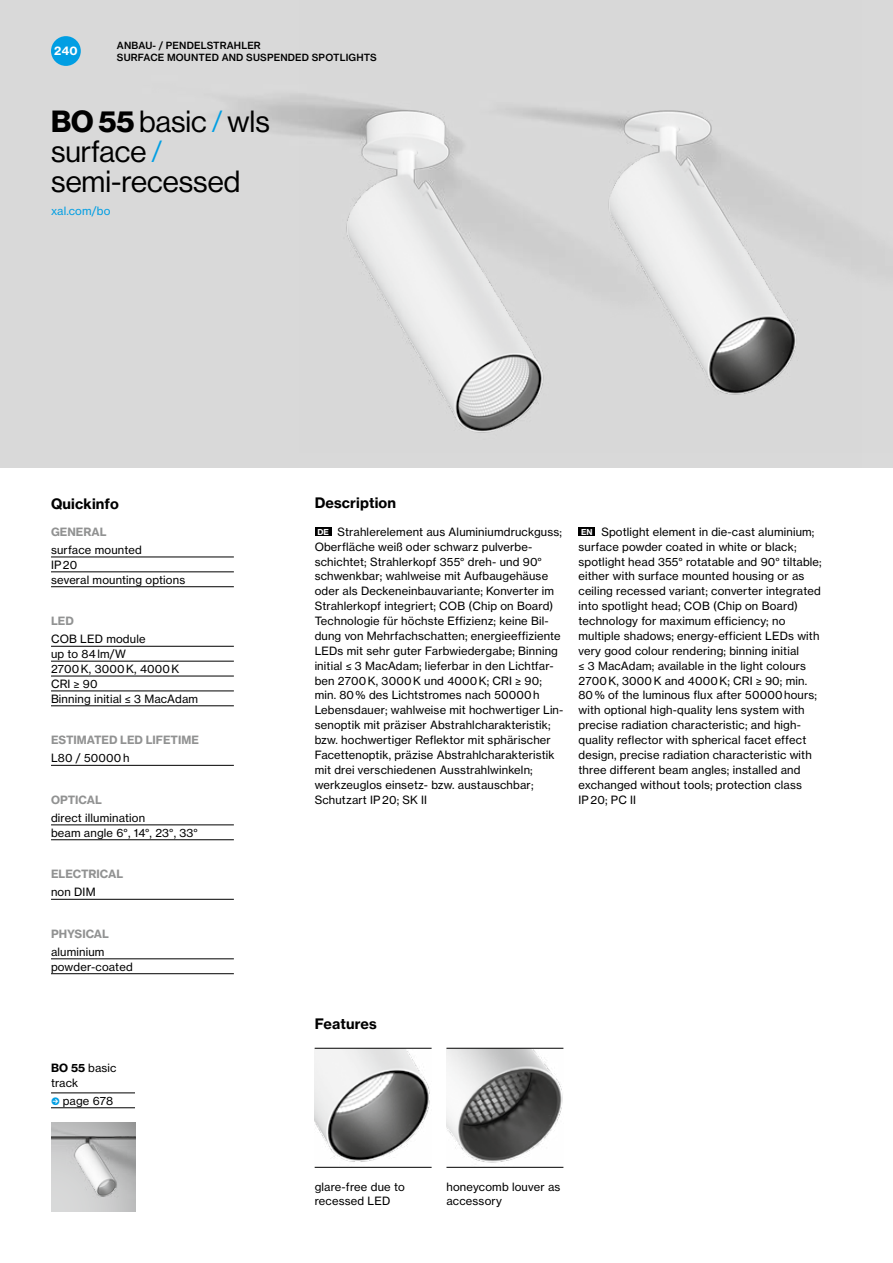
<style>
.page{position:relative;width:893px;height:1263px;background:#fff}
.page>*{position:absolute;margin:0;border:0;box-sizing:border-box;transform-origin:0 0}
.t1{font:30px/29.7px "N Haas Grotesk DS Pro 55 Rg";color:#000}
.t2{font:14.25px "N Haas Grotesk TX Pro 75 Bd";letter-spacing:.01em;color:#000}
.t3{font:11.25px/14.9px "N Haas Grotesk TX Pro 55 Rg";letter-spacing:.015em;color:#000}
.t4{font:11.25px "N Haas Grotesk TX Pro 75 Bd";color:#919292}
.t5{font:11.25px "N Haas Grotesk TX Pro 55 Rg";letter-spacing:.015em;color:#009ee3}
.t6{font:11.25px "N Haas Grotesk TX Pro 75 Bd";color:#fff}
.t7{font:9.75px/12px "N Haas Grotesk TX Pro 65 Md";letter-spacing:.015em;color:#000}
.s1{font-family:"N Haas Grotesk DS Pro 75 Bd"}
.s2{font-family:"N Haas Grotesk DS Pro 45 Lt";color:#009ee3}
.s3{font-family:"N Haas Grotesk TX Pro 75 Bd";font-size:8.1px;color:#fff}
.s4{font-family:"N Haas Grotesk TX Pro 75 Bd"}
.s5{font-family:"Stratum 2";font-weight:700;color:#009ee3}
</style>
<div class="page">
<img style="left:446px;top:1049px;width:117px;height:118px">
<img style="left:300px;top:0;width:593px;height:453px">
<hr style="left:51px;top:661px;width:183px;height:1px;background:#000">
<hr style="left:51px;top:676px;width:183px;height:1px;background:#000">
<hr style="left:51px;top:691px;width:183px;height:1px;background:#000">
<hr style="left:51px;top:705px;width:183px;height:1px;background:#000">
<hr style="left:51px;top:825px;width:183px;height:1px;background:#000">
<hr style="left:51px;top:839px;width:183px;height:1px;background:#000">
<hr style="left:51px;top:958px;width:183px;height:1px;background:#000">
<hr style="left:51px;top:973px;width:183px;height:1px;background:#000">
<hr style="left:51px;top:646px;width:183px;height:1px;background:#000">
<hr style="left:51px;top:557px;width:183px;height:1px;background:#000">
<hr style="left:51px;top:572px;width:183px;height:1px;background:#000">
<hr style="left:51px;top:586px;width:183px;height:1px;background:#000">
<hr style="left:51px;top:765px;width:183px;height:1px;background:#000">
<hr style="left:51px;top:899px;width:183px;height:1px;background:#000">
<hr style="left:51px;top:1093px;width:84px;height:1px;background:#000">
<hr style="left:51px;top:1107px;width:84px;height:1px;background:#000">
<img style="left:315px;top:1049px;width:117px;height:118px">
<img style="left:51px;top:1123px;width:84px;height:89px">
<hr style="left:446px;top:1048px;width:117px;height:1px;background:#000">
<hr style="left:315px;top:1167px;width:117px;height:1px;background:#000">
<hr style="left:446px;top:1167px;width:117px;height:1px;background:#000">
<hr style="left:315px;top:1048px;width:117px;height:1px;background:#000">
<div style="left:315px;top:527px;width:16px;height:9px;background:#000"></div>
<div style="left:578px;top:527px;width:17px;height:9px;background:#000"></div>
<div style="left:51px;top:36px;width:30px;height:30px;background:#009ee3;border-radius:50%"></div>
<p class="t6" style="left:54px;top:44px;width:25px">240</p>
<p class="t7" style="left:117px;top:39px;width:261px">ANBAU- / PENDELSTRAHLER<br>SURFACE MOUNTED AND SUSPENDED SPOTLIGHTS</p>
<h1 class="t1" style="left:51px;top:107px;width:220px"><span class="s1">BO 55</span> basic <span class="s2">/</span> wls surface <span class="s2">/ </span>semi-recessed</h1>
<p class="t5" style="left:51px;top:204px;width:61px">xal.com/bo</p>
<p class="t2" style="left:51px;top:494px;width:69px">Quickinfo</p>
<p class="t2" style="left:315px;top:494px;width:83px">Description</p>
<p class="t4" style="left:51px;top:525px;width:57px">GENERAL</p>
<p class="t3" style="left:51px;top:542px;width:136px">surface mounted<br>IP 20<br>several mounting options</p>
<p class="t4" style="left:51px;top:614px;width:24px">LED</p>
<p class="t3" style="left:51px;top:631px;width:149px">COB LED module<br>up to 84 lm/W<br>2700 K, 3000 K, 4000 K<br>CRI ≥ 90<br>Binning initial ≤ 3 MacAdam</p>
<p class="t4" style="left:51px;top:733px;width:149px">ESTIMATED LED LIFETIME</p>
<p class="t3" style="left:51px;top:751px;width:80px">L80 / 50000 h</p>
<p class="t4" style="left:51px;top:793px;width:52px">OPTICAL</p>
<p class="t3" style="left:51px;top:810px;width:148px">direct illumination<br>beam angle 6°, 14°, 23°, 33°</p>
<p class="t4" style="left:51px;top:867px;width:74px">ELECTRICAL</p>
<p class="t3" style="left:51px;top:885px;width:46px">non DIM</p>
<p class="t4" style="left:51px;top:927px;width:59px">PHYSICAL</p>
<p class="t3" style="left:51px;top:944px;width:83px">aluminium powder-coated</p>
<p class="t3" style="left:315px;top:524px;width:250px"><span class="s3">DE</span> Strahlerelement aus Aluminiumdruckguss; Oberfläche weiß oder schwarz pulverbe&shy;schichtet; Strahlerkopf 355° dreh- und 90° schwenkbar; wahlweise mit Aufbaugehäuse oder als Deckeneinbauvariante; Konverter im Strahlerkopf integriert; COB (Chip on Board)<br>Technologie für höchste Effizienz; keine Bil&shy;dung von Mehrfachschatten; energieeffiziente LEDs mit sehr guter Farbwiedergabe; Binning initial ≤ 3 MacAdam; lieferbar in den Lichtfar&shy;ben 2700 K, 3000 K und 4000 K; CRI ≥ 90; min. 80 % des Lichtstromes nach 50000 h Lebensdauer; wahlweise mit hochwertiger Lin&shy;senoptik mit präziser Abstrahlcharakteristik; bzw. hochwertiger Reflektor mit sphärischer Facettenoptik, präzise Abstrahlcharakteristik mit drei verschiedenen Ausstrahlwinkeln; werkzeuglos einsetz- bzw. austauschbar; Schutzart IP 20; SK II</p>
<p class="t3" style="left:578px;top:524px;width:245px"><span class="s3">EN</span> Spotlight element in die-cast aluminium; surface powder coated in white or black; spotlight head 355° rotatable and 90° tiltable; either with surface mounted housing or as ceiling recessed variant; converter integrated into spotlight head; COB (Chip on Board) technology for maximum efficiency; no multiple shadows; energy-efficient LEDs with very good colour rendering; binning initial<br>≤ 3 MacAdam; available in the light colours 2700 K, 3000 K and 4000 K; CRI ≥ 90; min.<br>80 % of the luminous flux after 50000 hours; with optional high-quality lens system with precise radiation characteristic; and high&shy;quality reflector with spherical facet effect design, precise radiation characteristic with three different beam angles; installed and exchanged without tools; protection class<br>IP 20; PC II</p>
<p class="t3" style="left:51px;top:1060px;width:67px"><span class="s4">BO 55</span> basic track</p>
<p class="t3" style="left:51px;top:1093px;width:64px"><span class="s5">∞</span> page 678</p>
<p class="t2" style="left:315px;top:1015px;width:64px">Features</p>
<p class="t3" style="left:315px;top:1179px;width:92px">glare-free due to recessed LED</p>
<p class="t3" style="left:446px;top:1179px;width:115px">honeycomb louver as accessory</p>
</div>
